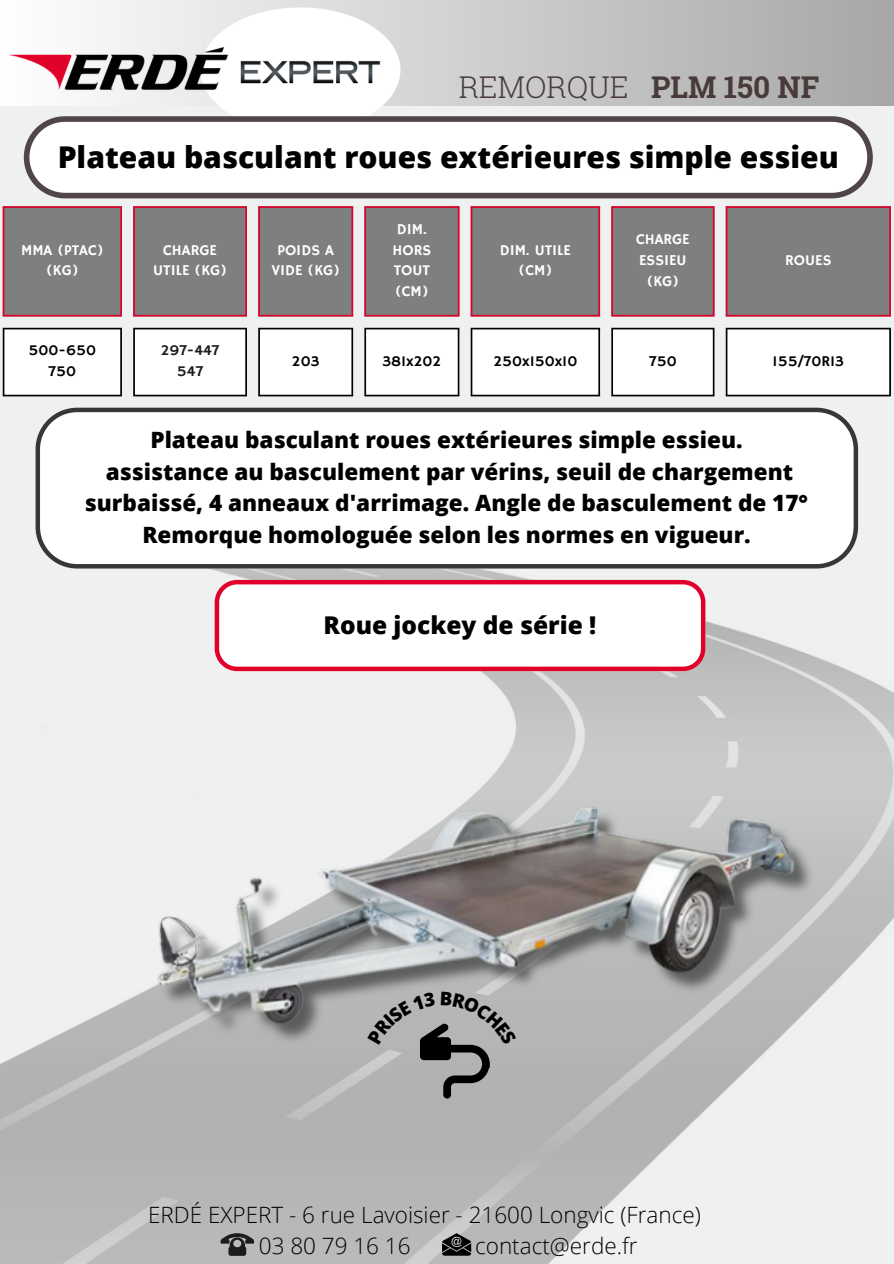
<style>
.page{position:relative;width:894px;height:1264px;background:#fff}
.page>*{position:absolute;margin:0;border:0;box-sizing:border-box;transform-origin:0 0}
.t1{font:800 30px "Open Sans";color:#000}
.t2{font:300 30px "Roboto Slab";color:#483b3a}
.t3{font:700 30px "Roboto Slab";color:#483b3a}
.t4{font:800 24.45px "Open Sans";color:#000}
.t5{font:800 22.5px/31.5px "Open Sans";color:#000;text-align:center}
.t6{font:300 22.5px/31.5px "Open Sans";color:#000}
.t7{font:15px/20.9px "Hammersmith One";color:#fff;text-align:center}
.t8{font:15px/20.9px "Hammersmith One";color:#000;text-align:center}
.t9{font:15px/20.9px "Hammersmith One";color:#1c1c1c;text-align:center}
</style>
<div class="page">
<img style="left:0;top:106px;width:893px;height:1157px">
<div style="left:0;top:0;width:893px;height:106px;background:linear-gradient(to right,#fefefe,#a7a7a7)"></div>
<div style="left:200px;top:7px;width:200px;height:125px;background:#fff;border-radius:50%"></div>
<svg style="left:24px;top:116px;width:848px;height:82px"></svg>
<svg style="left:4px;top:206px;width:885px;height:110px;background:#868887"></svg>
<svg style="left:4px;top:328px;width:885px;height:68px"></svg>
<hr style="left:3px;top:208px;width:1px;height:107px;background:#e1002a">
<hr style="left:120px;top:208px;width:2px;height:107px;background:#e1002a">
<hr style="left:3px;top:206px;width:119px;height:2px;background:#e1002a">
<hr style="left:3px;top:315px;width:119px;height:1px;background:#e1002a">
<hr style="left:133px;top:208px;width:2px;height:107px;background:#e1002a">
<hr style="left:245px;top:208px;width:2px;height:107px;background:#e1002a">
<hr style="left:133px;top:206px;width:114px;height:2px;background:#e1002a">
<hr style="left:133px;top:315px;width:114px;height:1px;background:#e1002a">
<hr style="left:258px;top:208px;width:2px;height:107px;background:#e1002a">
<hr style="left:351px;top:208px;width:2px;height:107px;background:#e1002a">
<hr style="left:258px;top:206px;width:95px;height:2px;background:#e1002a">
<hr style="left:258px;top:315px;width:95px;height:1px;background:#e1002a">
<hr style="left:364px;top:208px;width:2px;height:107px;background:#e1002a">
<hr style="left:457px;top:208px;width:2px;height:107px;background:#e1002a">
<hr style="left:364px;top:206px;width:95px;height:2px;background:#e1002a">
<hr style="left:364px;top:315px;width:95px;height:1px;background:#e1002a">
<hr style="left:470px;top:208px;width:2px;height:107px;background:#e1002a">
<hr style="left:598px;top:208px;width:2px;height:107px;background:#e1002a">
<hr style="left:470px;top:206px;width:130px;height:2px;background:#e1002a">
<hr style="left:470px;top:315px;width:130px;height:1px;background:#e1002a">
<hr style="left:611px;top:208px;width:2px;height:107px;background:#e1002a">
<hr style="left:712px;top:208px;width:2px;height:107px;background:#e1002a">
<hr style="left:611px;top:206px;width:103px;height:2px;background:#e1002a">
<hr style="left:611px;top:315px;width:103px;height:1px;background:#e1002a">
<hr style="left:725px;top:208px;width:2px;height:107px;background:#e1002a">
<hr style="left:889px;top:208px;width:1px;height:107px;background:#e1002a">
<hr style="left:725px;top:206px;width:165px;height:2px;background:#e1002a">
<hr style="left:725px;top:315px;width:165px;height:1px;background:#e1002a">
<hr style="left:3px;top:329px;width:1px;height:66px;background:#000">
<hr style="left:120px;top:329px;width:2px;height:66px;background:#000">
<hr style="left:3px;top:328px;width:119px;height:1px;background:#000">
<hr style="left:3px;top:395px;width:119px;height:1px;background:#000">
<hr style="left:133px;top:329px;width:2px;height:66px;background:#000">
<hr style="left:245px;top:329px;width:2px;height:66px;background:#000">
<hr style="left:133px;top:328px;width:114px;height:1px;background:#000">
<hr style="left:133px;top:395px;width:114px;height:1px;background:#000">
<hr style="left:258px;top:329px;width:2px;height:66px;background:#000">
<hr style="left:351px;top:329px;width:2px;height:66px;background:#000">
<hr style="left:258px;top:328px;width:95px;height:1px;background:#000">
<hr style="left:258px;top:395px;width:95px;height:1px;background:#000">
<hr style="left:364px;top:329px;width:2px;height:66px;background:#000">
<hr style="left:457px;top:329px;width:2px;height:66px;background:#000">
<hr style="left:364px;top:328px;width:95px;height:1px;background:#000">
<hr style="left:364px;top:395px;width:95px;height:1px;background:#000">
<hr style="left:470px;top:329px;width:2px;height:66px;background:#000">
<hr style="left:598px;top:329px;width:2px;height:66px;background:#000">
<hr style="left:470px;top:328px;width:130px;height:1px;background:#000">
<hr style="left:470px;top:395px;width:130px;height:1px;background:#000">
<hr style="left:611px;top:329px;width:2px;height:66px;background:#000">
<hr style="left:712px;top:329px;width:2px;height:66px;background:#000">
<hr style="left:611px;top:328px;width:103px;height:1px;background:#000">
<hr style="left:611px;top:395px;width:103px;height:1px;background:#000">
<hr style="left:725px;top:329px;width:2px;height:66px;background:#000">
<hr style="left:889px;top:329px;width:1px;height:66px;background:#000">
<hr style="left:725px;top:328px;width:165px;height:1px;background:#000">
<hr style="left:725px;top:395px;width:165px;height:1px;background:#000">
<svg style="left:36px;top:407px;width:821px;height:161px"></svg>
<svg style="left:214px;top:580px;width:491px;height:91px"></svg>
<img style="left:0;top:42px;width:400px;height:57px">
<img style="left:128px;top:706px;width:723px;height:386px">
<svg style="left:220px;top:1233px;width:34px;height:22px"></svg>
<svg style="left:442px;top:1233px;width:29px;height:22px"></svg>
<svg style="left:367px;top:991px;width:149px;height:107px;background:#a1a2a2"></svg>
<h4 class="t2" style="left:458px;top:67px;width:171px">REMORQUE</h4>
<p class="t3" style="left:651px;top:67px;width:169px">PLM 150 NF</p>
<p class="t1" style="left:58px;top:136px;width:782px">Plateau basculant roues extérieures simple essieu</p>
<h2 class="t7" style="left:21px;top:240px;width:84px">MMA (PTAC) (KG)</h2>
<h1 class="t7" style="left:153px;top:240px;width:75px">CHARGE<br>UTILE (KG)</h1>
<h3 class="t7" style="left:271px;top:240px;width:70px">POIDS A<br>VIDE (KG)</h3>
<p class="t7" style="left:392px;top:219px;width:40px;text-align:left">DIM.<br>HORS<br>TOUT (CM)</p>
<p class="t7" style="left:499px;top:240px;width:73px">DIM. UTILE (CM)</p>
<p class="t7" style="left:636px;top:230px;width:55px">CHARGE<br>ESSIEU (KG)</p>
<p class="t7" style="left:785px;top:251px;width:48px">ROUES</p>
<p class="t8" style="left:29px;top:341px;width:69px">500-650<br>750</p>
<p class="t9" style="left:161px;top:341px;width:60px">297-447<br>547</p>
<p class="t8" style="left:292px;top:351px;width:29px">203</p>
<p class="t8" style="left:382px;top:351px;width:60px">381x202</p>
<p class="t8" style="left:493px;top:351px;width:85px">250x150x10</p>
<p class="t8" style="left:649px;top:351px;width:29px">750</p>
<p class="t8" style="left:772px;top:351px;width:73px">155/70R13</p>
<p class="t5" style="left:85px;top:423px;width:724px">Plateau basculant roues extérieures simple essieu.<br>assistance au basculement par vérins, seuil de chargement surbaissé, 4 anneaux d'arrimage. Angle de basculement de 17° Remorque homologuée selon les normes en vigueur.</p>
<p class="t4" style="left:323px;top:608px;width:274px">Roue jockey de série !</p>
<p class="t6" style="left:259px;top:1198px;width:443px;text-indent:-111px">ERDÉ EXPERT - 6 rue Lavoisier - 21600 Longvic (France)<br>03 80 79 16 16</p>
<p class="t6" style="left:475px;top:1229px;width:164px">contact@erde.fr</p>
</div>
